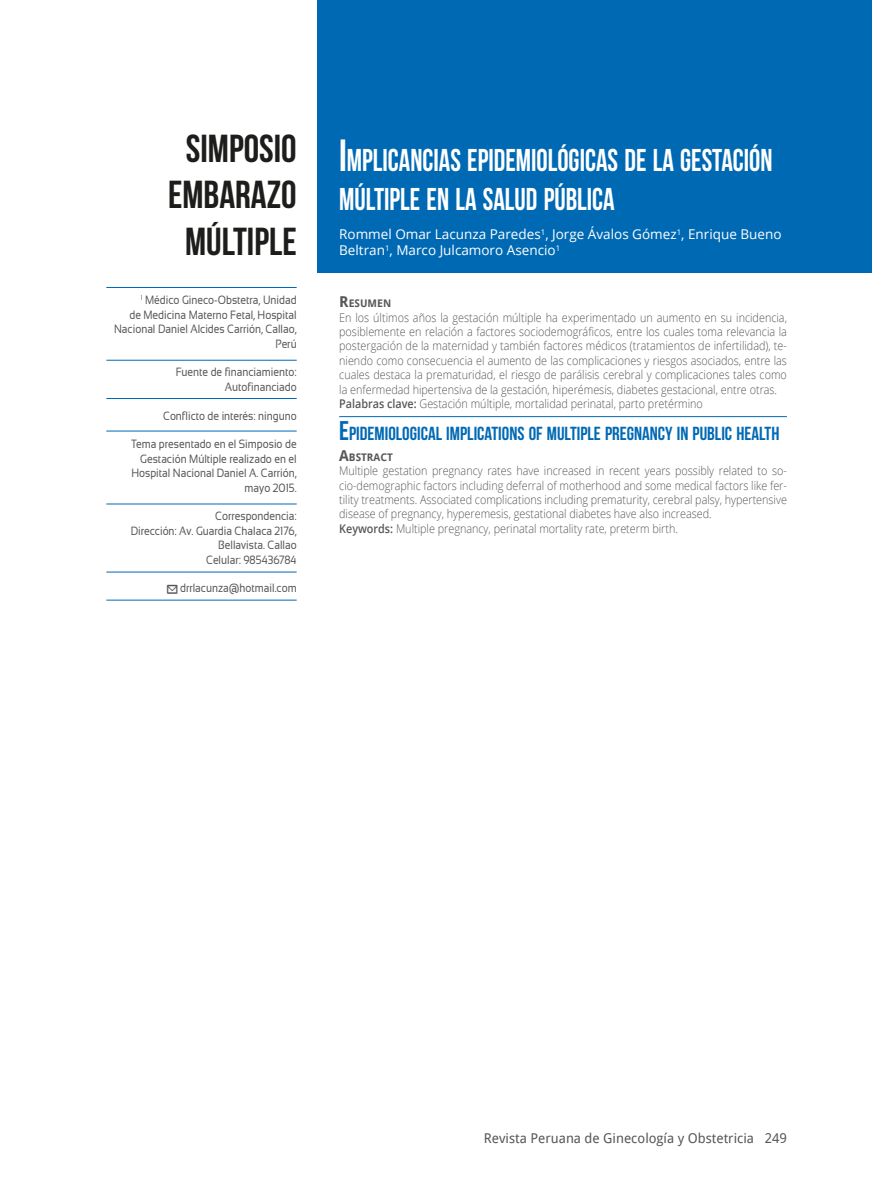
<style>
.page{position:relative;width:872px;height:1191px;background:#fff}
.page>*{position:absolute;margin:0;border:0;box-sizing:border-box;transform-origin:0 0}
.t1{font:39px/46.8px "Bebas Neue";color:#1d1d1b;text-align:center}
.t2{font:31.5px "Bebas Neue";color:#fff;scale:.9 1}
.t3{font:18.9px "Bebas Neue";color:#0069b4}
.t4{font:13.5px/16.2px "Open Sans";color:#fff}
.t5{font:13.5px "Droid Sans";color:#575756}
.t6{font:300 12px/14.4px "Open Sans";color:#575756;scale:.9 1}
.t7{font:12px/14.4px "Sansation";color:#575756;text-align:right;scale:.85 1}
.t8{font:700 10.5px "Droid Sans";color:#575756}
.s1{font-size:45px}
.s2{font-size:15px}
.s3{font-weight:600}
.s4{font-size:27px}
</style>
<div class="page">
<div style="left:318px;top:0;width:554px;height:272px;background:#0069b4"></div>
<hr style="left:106px;top:287px;width:191px;height:1px;background:#0069b4">
<hr style="left:106px;top:360px;width:191px;height:1px;background:#0069b4">
<hr style="left:106px;top:431px;width:191px;height:1px;background:#0069b4">
<hr style="left:106px;top:571px;width:191px;height:1px;background:#0069b4">
<hr style="left:339px;top:416px;width:448px;height:1px;background:#0069b4">
<hr style="left:106px;top:398px;width:191px;height:1px;background:#0069b4">
<hr style="left:106px;top:600px;width:191px;height:1px;background:#0069b4">
<hr style="left:106px;top:503px;width:191px;height:1px;background:#0069b4">
<h1 class="t1" style="left:168px;top:124px;width:130px">SIMPOSIO<br>EMBARAZO<br>MÚLTIPLE</h1>
<h2 class="t2" style="left:339px;top:143px;width:197px"><span class="s1">I</span>MPLICANCIAS EPIDEMIOL</h2>
<h2 class="t2" style="left:557px;top:143px;width:240px">ÓGICAS DE LA GESTACIÓN</h2>
<h2 class="t2" style="left:339px;top:182px;width:12px">MÚLTIPLE</h2>
<h2 class="t2" style="left:426px;top:182px;width:210px">ENLA SALUDPÚBLICA</h2>
<p class="t4" style="left:339px;top:226px;width:444px">Rommel Omar Lacunza Paredes<sup>1</sup>, Jorge Ávalos Gómez<sup>1</sup>, Enrique Bueno<br>Beltran<sup>1</sup>, Marco Julcamoro Asencio<sup>1</sup></p>
<p class="t8" style="left:339px;top:296px;width:54px"><span class="s2">R</span>ESUMEN</p>
<p class="t6" style="left:339px;top:310px;width:499px">En los últimos años la gestación múltiple ha experimentado un aumento en su incidencia, posiblemente en relación a factores sociodemográficos, entre los cuales toma relevancia la postergación de la maternidad y también factores médicos (tratamientos de infertilidad), te&shy;niendo como consecuencia el aumento de las complicaciones y riesgos asociados, entre las cuales destaca la prematuridad, el riesgo de parálisis cerebral y complicaciones tales como la enfermedad hipertensiva de la gestación, hiperémesis, diabetes gestacional, entre otras.<br><span class="s3">Palabras clave:</span> Gestación múltiple, mortalidad perinatal, parto pretérmino</p>
<p class="t7" style="left:114px;top:293px;width:216px"><sup>1</sup> Médico Gineco-Obstetra, Unidad<br>de Medicina Materno Fetal, Hospital<br>Nacional Daniel Alcides Carrión, Callao,<br>Perú</p>
<p class="t7" style="left:176px;top:365px;width:144px">Fuente de financiamiento:<br>Autofinanciado</p>
<p class="t7" style="left:163px;top:408px;width:159px">Conflicto de interés: ninguno</p>
<p class="t7" style="left:131px;top:437px;width:196px">Tema presentado en el Simposio de<br>Gestación Múltiple realizado en el<br>Hospital Nacional Daniel A. Carrión, mayo 2015.</p>
<p class="t7" style="left:131px;top:509px;width:197px">Correspondencia:<br>Dirección: Av. Guardia Chalaca 2176,<br>Bellavista. Callao<br>Celular: 985436784</p>
<p class="t7" style="left:180px;top:581px;width:139px">drrlacunza@hotmail.com</p>
<h3 class="t3" style="left:339px;top:423px;width:37px"><span class="s4">E</span>PIDEMIOLO</h3>
<h3 class="t3" style="left:410px;top:423px;width:44px">GICAL IMPLI</h3>
<h3 class="t3" style="left:477px;top:423px;width:95px">CATIONS OF MULTIPLE</h3>
<h3 class="t3" style="left:605px;top:423px;width:176px">PREGNANCY IN PUBLIC HEALTH</h3>
<p class="t8" style="left:339px;top:449px;width:55px"><span class="s2">A</span>BSTRACT</p>
<p class="t6" style="left:339px;top:463px;width:499px">Multiple gestation pregnancy rates have increased in recent years possibly related to so&shy;cio-demographic factors including deferral of motherhood and some medical factors like fer&shy;tility treatments. Associated complications including prematurity, cerebral palsy, hypertensive disease of pregnancy, hyperemesis, gestational diabetes have also increased.<br><span class="s3">Keywords:</span> Multiple pregnancy, perinatal mortality rate, preterm birth.</p>
<p class="t5" style="left:484px;top:1128px;width:304px">Revista Peruana de Ginecología y Obstetricia 249</p>
</div>
